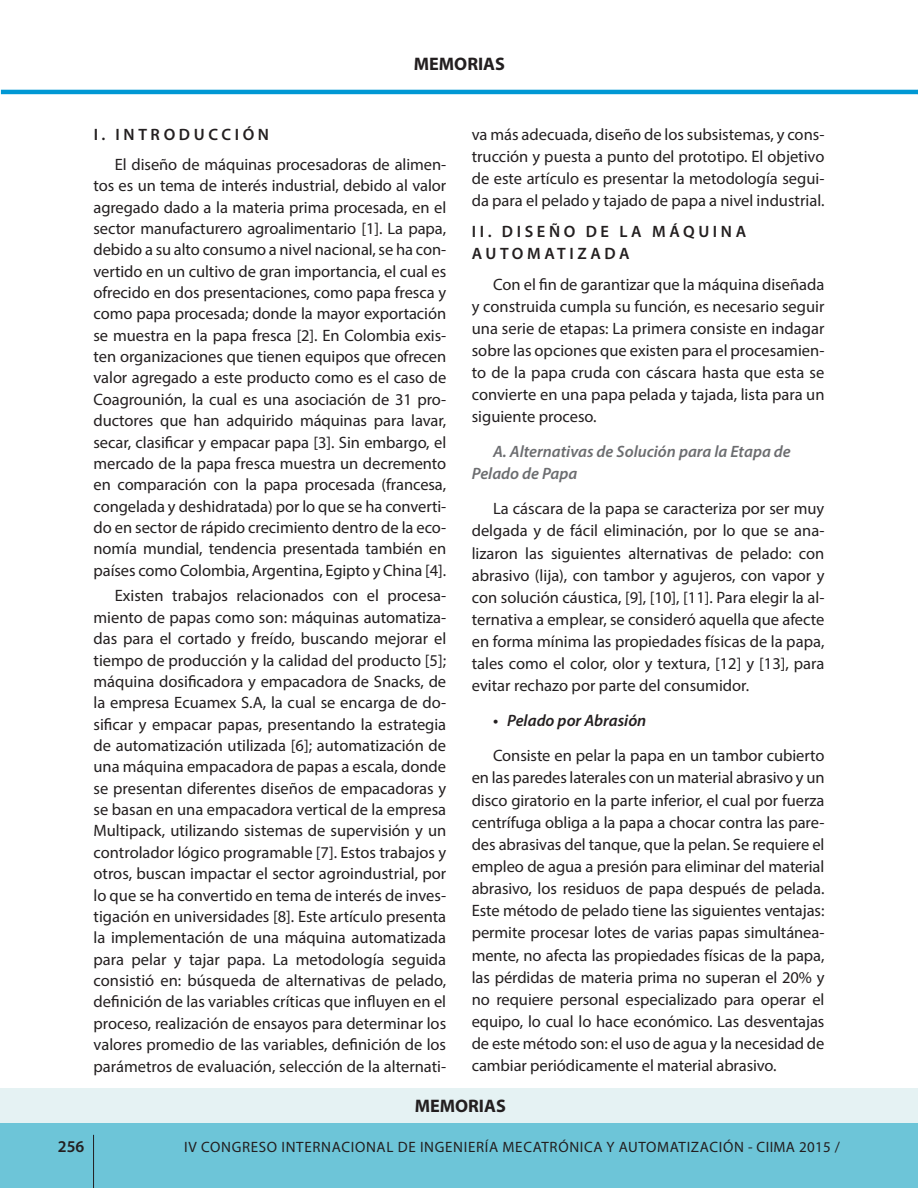
<style>
.page{position:relative;width:918px;height:1188px;background:#fff}
.page>*{position:absolute;margin:0;border:0;box-sizing:border-box;transform-origin:0 0}
.t1{font:700 18.15px "Myriad Pro";color:#231f20}
.t2{font:16.5px/21.3px "Myriad Pro";color:#231f20;text-align:justify}
.t3{font:600 16.5px/22.2px "Myriad Pro";letter-spacing:.22em;color:#231f20}
.t4{font:italic 600 16.5px/22.2px "Myriad Pro";color:#6c6d70}
.t5{font:italic 600 16.5px "Myriad Pro";color:#231f20}
.t6{font:15px "Myriad Pro";letter-spacing:.045em;color:#231f20}
</style>
<div class="page">
<div style="left:1px;top:1095px;width:917px;height:93px;background:#6dc5d8"></div>
<hr style="left:1px;top:90px;width:917px;height:4px;background:#0098d4">
<hr style="left:93px;top:1135px;width:1px;height:53px;background:#231f20">
<div style="left:0;top:1088px;width:918px;height:35px;background:#e5f2f3"></div>
<p class="t1" style="left:414px;top:52px;width:93px">MEMORIAS</p>
<p class="t3" style="left:94px;top:123px;width:177px">I. INTRODUCCIÓN</p>
<p class="t2" style="left:94px;top:153px;width:354px;text-indent:21px">El diseño de máquinas procesadoras de alimen&shy;tos es un tema de interés industrial, debido al valor agregado dado a la materia prima procesada, en el sector manufacturero agroalimentario [1]. La papa, debido a su alto consumo a nivel nacional, se ha con&shy;vertido en un cultivo de gran importancia, el cual es ofrecido en dos presentaciones, como papa fresca y como papa procesada; donde la mayor exportación se muestra en la papa fresca [2]. En Colombia exis&shy;ten organizaciones que tienen equipos que ofrecen valor agregado a este producto como es el caso de Coagrounión, la cual es una asociación de 31 pro&shy;ductores que han adquirido máquinas para lavar, secar, clasificar y empacar papa [3]. Sin embargo, el mercado de la papa fresca muestra un decremento en comparación con la papa procesada (francesa, congelada y deshidratada) por lo que se ha converti&shy;do en sector de rápido crecimiento dentro de la eco&shy;nomía mundial, tendencia presentada también en países como Colombia, Argentina, Egipto y China [4].</p>
<p class="t2" style="left:94px;top:585px;width:354px;text-indent:21px">Existen trabajos relacionados con el procesa&shy;miento de papas como son: máquinas automatiza&shy;das para el cortado y freído, buscando mejorar el tiempo de producción y la calidad del producto [5]; máquina dosificadora y empacadora de Snacks, de la empresa Ecuamex S.A, la cual se encarga de do&shy;sificar y empacar papas, presentando la estrategia de automatización utilizada [6]; automatización de una máquina empacadora de papas a escala, donde se presentan diferentes diseños de empacadoras y se basan en una empacadora vertical de la empresa Multipack, utilizando sistemas de supervisión y un controlador lógico programable [7]. Estos trabajos y otros, buscan impactar el sector agroindustrial, por lo que se ha convertido en tema de interés de inves&shy;tigación en universidades [8]. Este artículo presenta la implementación de una máquina automatizada para pelar y tajar papa. La metodología seguida consistió en: búsqueda de alternativas de pelado, definición de las variables críticas que influyen en el proceso, realización de ensayos para determinar los valores promedio de las variables, definición de los parámetros de evaluación, selección de la alternati-</p>
<p class="t2" style="left:472px;top:123px;width:354px;line-height:22.2px">va más adecuada, diseño de los subsistemas, y cons&shy;trucción y puesta a punto del prototipo. El objetivo de este artículo es presentar la metodología segui&shy;da para el pelado y tajado de papa a nivel industrial.</p>
<p class="t3" style="left:472px;top:220px;width:276px">II. DISEÑO DE LA MÁQUINA<br>AUTOMATIZADA</p>
<p class="t2" style="left:472px;top:273px;width:354px;line-height:22.2px;text-indent:21px">Con el fin de garantizar que la máquina diseñada y construida cumpla su función, es necesario seguir una serie de etapas: La primera consiste en indagar sobre las opciones que existen para el procesamien&shy;to de la papa cruda con cáscara hasta que esta se convierte en una papa pelada y tajada, lista para un siguiente proceso.</p>
<p class="t4" style="left:472px;top:440px;width:321px;text-indent:21px">A. Alternativas de Solución para la Etapa de<br>Pelado de Papa</p>
<p class="t2" style="left:472px;top:497px;width:354px;line-height:22.2px;text-indent:21px">La cáscara de la papa se caracteriza por ser muy delgada y de fácil eliminación, por lo que se ana&shy;lizaron las siguientes alternativas de pelado: con abrasivo (lija), con tambor y agujeros, con vapor y con solución cáustica, [9], [10], [11]. Para elegir la al&shy;ternativa a emplear, se consideró aquella que afecte en forma mínima las propiedades físicas de la papa, tales como el color, olor y textura, [12] y [13], para evitar rechazo por parte del consumidor.</p>
<p class="t5" style="left:493px;top:710px;width:155px">• Pelado por Abrasión</p>
<p class="t2" style="left:472px;top:744px;width:354px;line-height:22.2px;text-indent:21px">Consiste en pelar la papa en un tambor cubierto en las paredes laterales con un material abrasivo y un disco giratorio en la parte inferior, el cual por fuerza centrífuga obliga a la papa a chocar contra las pare&shy;des abrasivas del tanque, que la pelan. Se requiere el empleo de agua a presión para eliminar del material abrasivo, los residuos de papa después de pelada.<br>Este método de pelado tiene las siguientes ventajas: permite procesar lotes de varias papas simultánea&shy;mente, no afecta las propiedades físicas de la papa, las pérdidas de materia prima no superan el 20% y no requiere personal especializado para operar el equipo, lo cual lo hace económico. Las desventajas de este método son: el uso de agua y la necesidad de cambiar periódicamente el material abrasivo.</p>
<p class="t1" style="left:415px;top:1094px;width:93px">MEMORIAS</p>
<p class="t3" style="left:58px;top:1135px;width:28px">256</p>
<p class="t6" style="left:184px;top:1138px;width:657px">IV CONGRESO INTERNACIONAL DE INGENIERÍA MECATRÓNICA Y AUTOMATIZACIÓN - CIIMA 2015 /</p>
</div>
